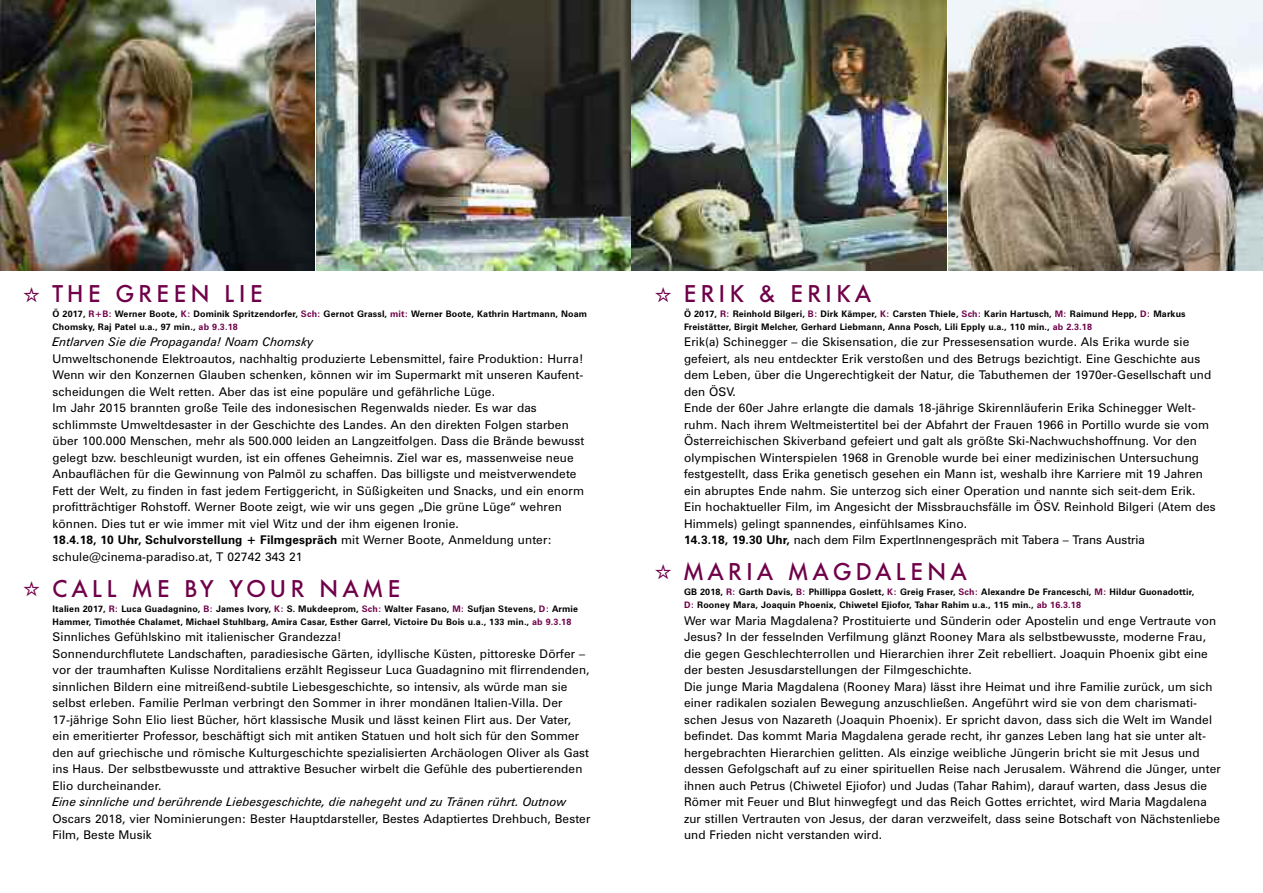
<style>
.page{position:relative;width:1263px;height:893px;background:#fff}
.page>*{position:absolute;margin:0;border:0;box-sizing:border-box;transform-origin:0 0}
.t1{font:500 24px "Futura BQ";letter-spacing:.17em;color:#6f0049}
.t2{font:500 24px "Futura BQ";letter-spacing:.2em;color:#6f0049}
.t3{font:500 24px "Futura BQ";letter-spacing:.21em;color:#6f0049}
.t4{font:12px/16.5px "Zurich BT";letter-spacing:.01em;color:#000}
.t5{font:italic 12px "Zurich BT";color:#000}
.t6{font:700 9px/12.8px "Zurich BT";letter-spacing:.015em;color:#000}
.s1{color:#6f0049}
.s2{font-weight:700}
</style>
<div class="page">
<img style="left:0;top:0;width:315px;height:270px">
<img style="left:317px;top:0;width:629px;height:270px">
<img style="left:948px;top:0;width:315px;height:270px">
<h1 class="t2" style="left:53px;top:280px;width:211px">THE GREEN LIE</h1>
<p class="t6" style="left:53px;top:308px;width:536px">Ö 2017, <span class="s1">R+B:</span> Werner Boote, <span class="s1">K:</span> Dominik Spritzendorfer, <span class="s1">Sch:</span> Gernot Grassl, <span class="s1">mit:</span> Werner Boote, Kathrin Hartmann, Noam<br>Chomsky, Raj Patel u.a., 97 min., <span class="s1">ab 9.3.18</span></p>
<p class="t5" style="left:53px;top:338px;width:263px">Entlarven Sie die Propaganda! Noam Chomsky</p>
<p class="t4" style="left:53px;top:351px;width:533px">Umweltschonende Elektroautos, nachhaltig produzierte Lebensmittel, faire Produktion: Hurra!<br>Wenn wir den Konzernen Glauben schenken, können wir im Supermarkt mit unseren Kaufent&shy;scheidungen die Welt retten. Aber das ist eine populäre und gefährliche Lüge.<br>Im Jahr 2015 brannten große Teile des indonesischen Regenwalds nieder. Es war das schlimmste Umweltdesaster in der Geschichte des Landes. An den direkten Folgen starben über 100.000 Menschen, mehr als 500.000 leiden an Langzeitfolgen. Dass die Brände bewusst gelegt bzw. beschleunigt wurden, ist ein offenes Geheimnis. Ziel war es, massenweise neue Anbauflächen für die Gewinnung von Palmöl zu schaffen. Das billigste und meistverwendete Fett der Welt, zu finden in fast jedem Fertiggericht, in Süßigkeiten und Snacks, und ein enorm profitträchtiger Rohstoff. Werner Boote zeigt, wie wir uns gegen „Die grüne Lüge“ wehren können. Dies tut er wie immer mit viel Witz und der ihm eigenen Ironie.<br><span class="s2">18.4.18, 10 Uhr, Schulvorstellung + Filmgespräch</span> mit Werner Boote, Anmeldung unter: schule@cinema-paradiso.at, T 02742 343 21</p>
<h1 class="t1" style="left:53px;top:575px;width:349px">CALL ME BY YOUR NAME</h1>
<p class="t6" style="left:53px;top:603px;width:527px">Italien 2017, <span class="s1">R:</span> Luca Guadagnino, <span class="s1">B:</span> James Ivory, <span class="s1">K:</span> S. Mukdeeprom, <span class="s1">Sch:</span> Walter Fasano, <span class="s1">M:</span> Sufjan Stevens, <span class="s1">D:</span> Armie<br>Hammer, Timothée Chalamet, Michael Stuhlbarg, Amira Casar, Esther Garrel, Victoire Du Bois u.a., 133 min., <span class="s1">ab 9.3.18</span></p>
<p class="t4" style="left:52px;top:630px;width:539px">Sinnliches Gefühlskino mit italienischer Grandezza!<br>Sonnendurchflutete Landschaften, paradiesische Gärten, idyllische Küsten, pittoreske Dörfer – vor der traumhaften Kulisse Norditaliens erzählt Regisseur Luca Guadagnino mit flirrendenden, sinnlichen Bildern eine mitreißend-subtile Liebesgeschichte, so intensiv, als würde man sie selbst erleben. Familie Perlman verbringt den Sommer in ihrer mondänen Italien-Villa. Der 17-jährige Sohn Elio liest Bücher, hört klassische Musik und lässt keinen Flirt aus. Der Vater, ein emeritierter Professor, beschäftigt sich mit antiken Statuen und holt sich für den Sommer den auf griechische und römische Kulturgeschichte spezialisierten Archäologen Oliver als Gast ins Haus. Der selbstbewusste und attraktive Besucher wirbelt die Gefühle des pubertierenden Elio durcheinander.</p>
<p class="t5" style="left:52px;top:797px;width:516px">Eine sinnliche und berührende Liebesgeschichte, die nahegeht und zu Tränen rührt. Outnow</p>
<p class="t4" style="left:52px;top:811px;width:540px">Oscars 2018, vier Nominierungen: Bester Hauptdarsteller, Bestes Adaptiertes Drehbuch, Bester<br>Film, Beste Musik</p>
<h1 class="t3" style="left:684px;top:280px;width:189px">ERIK &amp; ERIKA</h1>
<p class="t6" style="left:684px;top:308px;width:503px">Ö 2017, <span class="s1">R:</span> Reinhold Bilgeri, <span class="s1">B:</span> Dirk Kämper, <span class="s1">K:</span> Carsten Thiele, <span class="s1">Sch:</span> Karin Hartusch, <span class="s1">M:</span> Raimund Hepp, <span class="s1">D:</span> Markus<br>Freistätter, Birgit Melcher, Gerhard Liebmann, Anna Posch, Lili Epply u.a., 110 min., <span class="s1">ab 2.3.18</span></p>
<p class="t4" style="left:684px;top:335px;width:533px">Erik(a) Schinegger – die Skisensation, die zur Pressesensation wurde. Als Erika wurde sie gefeiert, als neu entdeckter Erik verstoßen und des Betrugs bezichtigt. Eine Geschichte aus dem Leben, über die Ungerechtigkeit der Natur, die Tabuthemen der 1970er-Gesellschaft und den ÖSV.<br>Ende der 60er Jahre erlangte die damals 18-jährige Skirennläuferin Erika Schinegger Welt&shy;ruhm. Nach ihrem Weltmeistertitel bei der Abfahrt der Frauen 1966 in Portillo wurde sie vom Österreichischen Skiverband gefeiert und galt als größte Ski-Nachwuchshoffnung. Vor den olympischen Winterspielen 1968 in Grenoble wurde bei einer medizinischen Untersuchung festgestellt, dass Erika genetisch gesehen ein Mann ist, weshalb ihre Karriere mit 19 Jahren ein abruptes Ende nahm. Sie unterzog sich einer Operation und nannte sich seit-dem Erik.<br>Ein hochaktueller Film, im Angesicht der Missbrauchsfälle im ÖSV. Reinhold Bilgeri (Atem des Himmels) gelingt spannendes, einfühlsames Kino.<br><span class="s2">14.3.18, 19.30 Uhr,</span> nach dem Film ExpertInnengespräch mit Tabera – Trans Austria</p>
<h1 class="t1" style="left:684px;top:559px;width:285px">MARIA MAGDALENA</h1>
<p class="t6" style="left:684px;top:587px;width:512px">GB 2018, <span class="s1">R:</span> Garth Davis, <span class="s1">B:</span> Phillippa Goslett, <span class="s1">K:</span> Greig Fraser, <span class="s1">Sch:</span> Alexandre De Franceschi, <span class="s1">M:</span> Hildur Guonadottir,<br><span class="s1">D:</span> Rooney Mara, Joaquin Phoenix, Chiwetel Ejiofor, Tahar Rahim u.a., 115 min., <span class="s1">ab 16.3.18</span></p>
<p class="t4" style="left:684px;top:613px;width:538px">Wer war Maria Magdalena? Prostituierte und Sünderin oder Apostelin und enge Vertraute von Jesus? In der fesselnden Verfilmung glänzt Rooney Mara als selbstbewusste, moderne Frau, die gegen Geschlechterrollen und Hierarchien ihrer Zeit rebelliert. Joaquin Phoenix gibt eine der besten Jesusdarstellungen der Filmgeschichte.<br>Die junge Maria Magdalena (Rooney Mara) lässt ihre Heimat und ihre Familie zurück, um sich einer radikalen sozialen Bewegung anzuschließen. Angeführt wird sie von dem charismati&shy;schen Jesus von Nazareth (Joaquin Phoenix). Er spricht davon, dass sich die Welt im Wandel befindet. Das kommt Maria Magdalena gerade recht, ihr ganzes Leben lang hat sie unter alt&shy;hergebrachten Hierarchien gelitten. Als einzige weibliche Jüngerin bricht sie mit Jesus und dessen Gefolgschaft auf zu einer spirituellen Reise nach Jerusalem. Während die Jünger, unter ihnen auch Petrus (Chiwetel Ejiofor) und Judas (Tahar Rahim), darauf warten, dass Jesus die Römer mit Feuer und Blut hinwegfegt und das Reich Gottes errichtet, wird Maria Magdalena zur stillen Vertrauten von Jesus, der daran verzweifelt, dass seine Botschaft von Nächstenliebe und Frieden nicht verstanden wird.</p>
</div>
